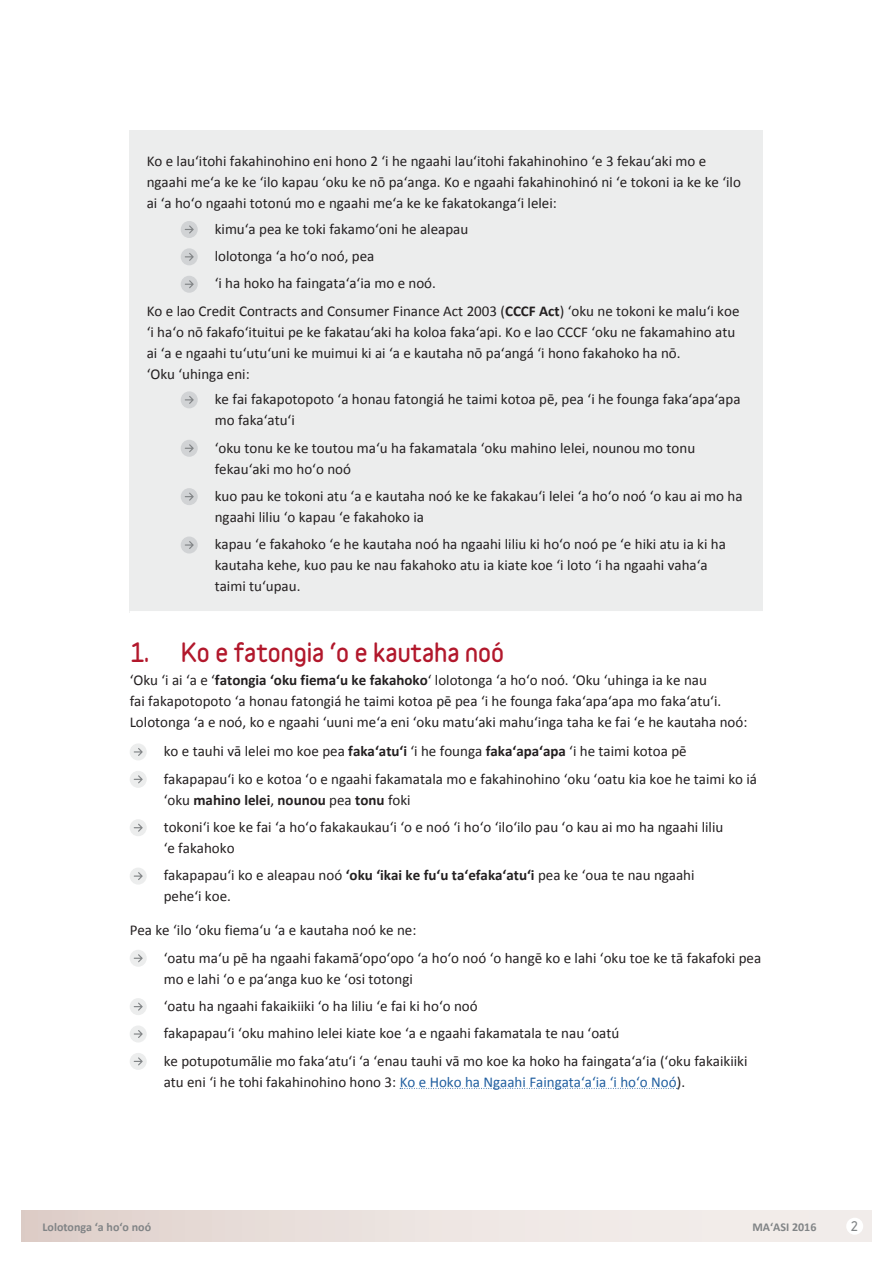
<style>
.page{position:relative;width:893px;height:1263px;background:#fff}
.page>*{position:absolute;margin:0;border:0;box-sizing:border-box;transform-origin:0 0}
.t1{font:900 24px "Variable Macron";color:#b2182c}
.t2{font:15px/21px "Calibri";color:#231f20}
.t3{font:15px "Calibri";color:#215fa0}
.t4{font:700 12px "Calibri";color:#818486}
.t5{font:900 12px "Variable";color:#818486}
.s1{font-weight:700}
.s2{color:#231f20}
</style>
<div class="page">
<svg style="left:21px;top:1211px;width:851px;height:31px;background:#ebe2de"></svg>
<div style="left:846px;top:1218px;width:17px;height:17px;background:#fff;border-radius:50%"></div>
<svg style="left:400px;top:1088px;width:277px;height:1px"></svg>
<div style="left:130px;top:130px;width:633px;height:482px;background:#eceded"></div>
<hr style="left:130px;top:611px;width:633px;height:3px;background:#fff">
<div style="left:181px;top:221px;width:17px;height:17px;background:#d1d3d5;border-radius:50%"></div>
<svg style="left:185px;top:225px;width:9px;height:8px"></svg>
<div style="left:181px;top:248px;width:17px;height:17px;background:#d1d3d5;border-radius:50%"></div>
<svg style="left:185px;top:253px;width:9px;height:8px"></svg>
<div style="left:181px;top:276px;width:17px;height:17px;background:#d1d3d5;border-radius:50%"></div>
<svg style="left:185px;top:280px;width:9px;height:8px"></svg>
<div style="left:181px;top:391px;width:17px;height:17px;background:#d1d3d5;border-radius:50%"></div>
<svg style="left:185px;top:396px;width:9px;height:8px"></svg>
<div style="left:181px;top:440px;width:17px;height:17px;background:#d1d3d5;border-radius:50%"></div>
<svg style="left:185px;top:444px;width:9px;height:8px"></svg>
<div style="left:181px;top:488px;width:17px;height:17px;background:#d1d3d5;border-radius:50%"></div>
<svg style="left:185px;top:493px;width:9px;height:8px"></svg>
<div style="left:181px;top:536px;width:17px;height:17px;background:#d1d3d5;border-radius:50%"></div>
<svg style="left:185px;top:541px;width:9px;height:8px"></svg>
<div style="left:130px;top:743px;width:17px;height:17px;background:#eceded;border-radius:50%"></div>
<svg style="left:134px;top:748px;width:9px;height:8px"></svg>
<div style="left:130px;top:771px;width:17px;height:17px;background:#eceded;border-radius:50%"></div>
<svg style="left:134px;top:775px;width:9px;height:8px"></svg>
<div style="left:130px;top:819px;width:17px;height:17px;background:#eceded;border-radius:50%"></div>
<svg style="left:134px;top:824px;width:9px;height:8px"></svg>
<div style="left:130px;top:867px;width:17px;height:18px;background:#eceded;border-radius:50%"></div>
<svg style="left:134px;top:872px;width:9px;height:8px"></svg>
<div style="left:130px;top:950px;width:17px;height:17px;background:#eceded;border-radius:50%"></div>
<svg style="left:134px;top:954px;width:9px;height:8px"></svg>
<div style="left:130px;top:998px;width:17px;height:17px;background:#eceded;border-radius:50%"></div>
<svg style="left:134px;top:1003px;width:9px;height:8px"></svg>
<div style="left:130px;top:1025px;width:17px;height:17px;background:#eceded;border-radius:50%"></div>
<svg style="left:134px;top:1030px;width:9px;height:8px"></svg>
<div style="left:130px;top:1053px;width:17px;height:17px;background:#eceded;border-radius:50%"></div>
<svg style="left:134px;top:1057px;width:9px;height:8px"></svg>
<p class="t2" style="left:147px;top:151px;width:596px">Ko e lau‘itohi fakahinohino eni hono 2 ‘i he ngaahi lau‘itohi fakahinohino ‘e 3 fekau‘aki mo e ngaahi me‘a ke ke ‘ilo kapau ‘oku ke nō pa‘anga. Ko e ngaahi fakahinohinó ni ‘e tokoni ia ke ke ‘ilo ai ‘a ho‘o ngaahi totonú mo e ngaahi me‘a ke ke fakatokanga‘i lelei:</p>
<p class="t2" style="left:215px;top:218px;width:255px">kimu‘a pea ke toki fakamo‘oni he aleapau</p>
<p class="t2" style="left:215px;top:246px;width:161px">lolotonga ‘a ho‘o noó, pea</p>
<p class="t2" style="left:215px;top:273px;width:223px">‘i ha hoko ha faingata‘a‘ia mo e noó.</p>
<p class="t2" style="left:147px;top:300px;width:594px">Ko e lao Credit Contracts and Consumer Finance Act 2003 (<span class="s1">CCCF Act</span>) ‘oku ne tokoni ke malu‘i koe</p>
<p class="t2" style="left:147px;top:321px;width:590px">‘i ha‘o nō fakafo‘ituitui pe ke fakatau‘aki ha koloa faka‘api. Ko e lao CCCF ‘oku ne fakamahino atu ai ‘a e ngaahi tu‘utu‘uni ke muimui ki ai ‘a e kautaha nō pa‘angá ‘i hono fakahoko ha nō.<br>‘Oku ‘uhinga eni:</p>
<p class="t2" style="left:215px;top:389px;width:527px">ke fai fakapotopoto ‘a honau fatongiá he taimi kotoa pē, pea ‘i he founga faka‘apa‘apa mo faka‘atu‘i</p>
<p class="t2" style="left:215px;top:437px;width:482px">‘oku tonu ke ke toutou ma‘u ha fakamatala ‘oku mahino lelei, nounou mo tonu fekau‘aki mo ho‘o noó</p>
<p class="t2" style="left:215px;top:485px;width:529px">kuo pau ke tokoni atu ‘a e kautaha noó ke ke fakakau‘i lelei ‘a ho‘o noó ‘o kau ai mo ha ngaahi liliu ‘o kapau ‘e fakahoko ia</p>
<p class="t2" style="left:215px;top:534px;width:513px">kapau ‘e fakahoko ‘e he kautaha noó ha ngaahi liliu ki ho‘o noó pe ‘e hiki atu ia ki ha kautaha kehe, kuo pau ke nau fakahoko atu ia kiate koe ‘i loto ‘i ha ngaahi vaha‘a taimi tu‘upau.</p>
<h1 class="t1" style="left:130px;top:636px;width:376px">1. Ko e fatongia ‘o e kautaha noó</h1>
<p class="t2" style="left:130px;top:669px;width:619px">‘Oku ‘i ai ‘a e ‘<span class="s1">fatongia ‘oku fiema‘u ke fakahoko</span>‘ lolotonga ‘a ho‘o noó. ‘Oku ‘uhinga ia ke nau<br>fai fakapotopoto ‘a honau fatongiá he taimi kotoa pē pea ‘i he founga faka‘apa‘apa mo faka‘atu‘i.<br>Lolotonga ‘a e noó, ko e ngaahi ‘uuni me‘a eni ‘oku matu‘aki mahu‘inga taha ke fai ‘e he kautaha noó:</p>
<p class="t2" style="left:164px;top:737px;width:595px;line-height:27.5px">ko e tauhi vā lelei mo koe pea <span class="s1">faka‘atu‘i</span> ‘i he founga <span class="s1">faka‘apa‘apa</span> ‘i he taimi kotoa pē fakapapau‘i ko e kotoa ‘o e ngaahi fakamatala mo e fakahinohino ‘oku ‘oatu kia koe he taimi ko iá</p>
<p class="t2" style="left:164px;top:786px;width:561px;line-height:27.5px">‘oku <span class="s1">mahino lelei</span>, <span class="s1">nounou</span> pea <span class="s1">tonu</span> foki<br>tokoni‘i koe ke fai ‘a ho‘o fakakaukau‘i ‘o e noó ‘i ho‘o ‘ilo‘ilo pau ‘o kau ai mo ha ngaahi liliu</p>
<p class="t2" style="left:164px;top:834px;width:532px;line-height:27.5px">‘e fakahoko<br>fakapapau‘i ko e aleapau noó <span class="s1">‘oku ‘ikai ke fu‘u ta‘efaka‘atu‘i</span> pea ke ‘oua te nau ngaahi</p>
<p class="t2" style="left:164px;top:886px;width:69px">pehe‘i koe.</p>
<p class="t2" style="left:164px;top:916px;width:599px;line-height:27.5px;text-indent:-34px">Pea ke ‘ilo ‘oku fiema‘u ‘a e kautaha noó ke ne:<br>‘oatu ma‘u pē ha ngaahi fakamā‘opo‘opo ‘a ho‘o noó ‘o hangē ko e lahi ‘oku toe ke tā fakafoki pea</p>
<p class="t2" style="left:164px;top:965px;width:585px;line-height:27.5px">mo e lahi ‘o e pa‘anga kuo ke ‘osi totongi<br>‘oatu ha ngaahi fakaikiiki ‘o ha liliu ‘e fai ki ho‘o noó<br>fakapapau‘i ‘oku mahino lelei kiate koe ‘a e ngaahi fakamatala te nau ‘oatú<br>ke potupotumālie mo faka‘atu‘i ‘a ‘enau tauhi vā mo koe ka hoko ha faingata‘a‘ia (‘oku fakaikiiki</p>
<p class="t3" style="left:164px;top:1072px;width:523px"><span class="s2">atu eni ‘i he tohi fakahinohino hono 3:</span> Ko e Hoko ha Ngaahi Faingata‘a‘ia ‘i ho‘o Noó<span class="s2">).</span></p>
<p class="t4" style="left:43px;top:1219px;width:110px">Lolotonga ‘a ho‘o noó</p>
<p class="t4" style="left:752px;top:1219px;width:66px">MA‘ASI 2016</p>
<p class="t5" style="left:851px;top:1218px;width:9px">2</p>
</div>
